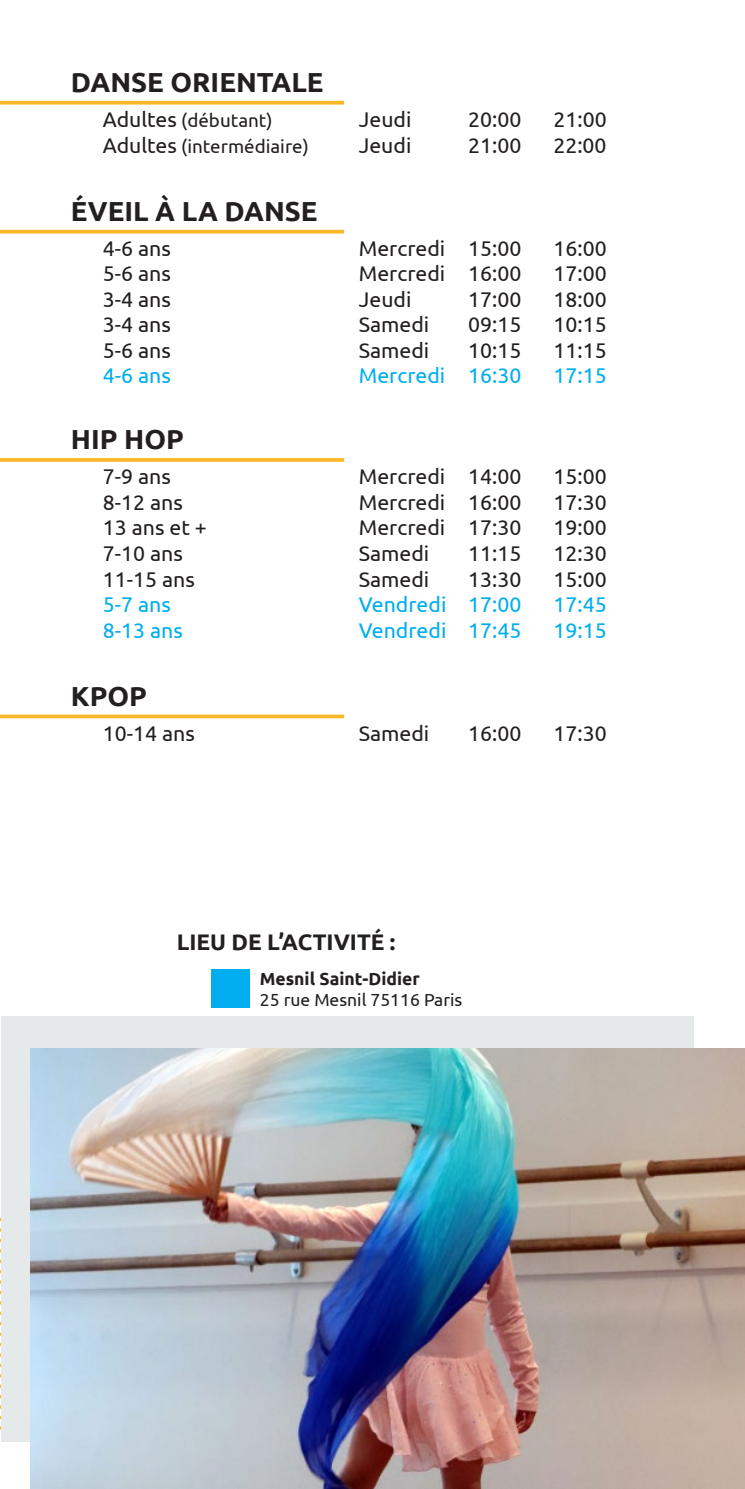
<style>
.page{position:relative;width:745px;height:1489px;background:#fff}
.page>*{position:absolute;margin:0;border:0;box-sizing:border-box;transform-origin:0 0}
.t1{font:700 27.5px "Ubuntu";color:#231f20}
.t2{font:700 22.5px "Ubuntu";color:#231f20}
.t3{font:21.25px "Ubuntu";color:#231f20}
.t4{font:21.25px "Ubuntu";color:#00aeef}
.t5{font:18.75px "Ubuntu";color:#231f20}
.t6{font:17.5px "Ubuntu";color:#231f20}
.t7{font:700 17.5px "Ubuntu";color:#231f20}
.s1{font-size:21.25px}
</style>
<div class="page">
<div style="left:1px;top:1016px;width:691px;height:426px;background:#e6e9ea"></div>
<svg style="left:0;top:101px;width:344px;height:4px"></svg>
<hr style="left:0;top:230px;width:344px;height:3px;background:#fcb828">
<img style="left:30px;top:1048px;width:714px;height:440px">
<div style="left:211px;top:969px;width:38px;height:38px;background:#00aeef"></div>
<svg style="left:0;top:458px;width:344px;height:4px"></svg>
<svg style="left:0;top:714px;width:344px;height:4px"></svg>
<p class="t1" style="left:71px;top:66px;width:254px">DANSE ORIENTALE</p>
<p class="t5" style="left:103px;top:109px;width:171px"><span class="s1">Adultes</span> (débutant)</p>
<p class="t3" style="left:358px;top:107px;width:54px">Jeudi</p>
<p class="t3" style="left:468px;top:107px;width:55px">20:00</p>
<p class="t3" style="left:553px;top:107px;width:55px">21:00</p>
<p class="t5" style="left:103px;top:135px;width:207px"><span class="s1">Adultes</span> (intermédiaire)</p>
<p class="t3" style="left:358px;top:132px;width:54px">Jeudi</p>
<p class="t3" style="left:468px;top:132px;width:55px">21:00</p>
<p class="t3" style="left:553px;top:132px;width:55px">22:00</p>
<p class="t1" style="left:71px;top:194px;width:248px">ÉVEIL À LA DANSE</p>
<p class="t3" style="left:103px;top:235px;width:70px">4-6 ans</p>
<p class="t3" style="left:358px;top:235px;width:164px">Mercredi 15:00</p>
<p class="t3" style="left:553px;top:235px;width:55px">16:00</p>
<p class="t3" style="left:103px;top:261px;width:70px">5-6 ans</p>
<p class="t3" style="left:358px;top:261px;width:164px">Mercredi 16:00</p>
<p class="t3" style="left:553px;top:261px;width:55px">17:00</p>
<p class="t3" style="left:103px;top:286px;width:70px">3-4 ans</p>
<p class="t3" style="left:358px;top:286px;width:54px">Jeudi</p>
<p class="t3" style="left:468px;top:286px;width:55px">17:00</p>
<p class="t3" style="left:553px;top:286px;width:55px">18:00</p>
<p class="t3" style="left:103px;top:312px;width:70px">3-4 ans</p>
<p class="t3" style="left:358px;top:312px;width:72px">Samedi</p>
<p class="t3" style="left:468px;top:312px;width:55px">09:15</p>
<p class="t3" style="left:553px;top:312px;width:55px">10:15</p>
<p class="t3" style="left:103px;top:337px;width:70px">5-6 ans</p>
<p class="t3" style="left:358px;top:337px;width:72px">Samedi</p>
<p class="t3" style="left:468px;top:337px;width:55px">10:15</p>
<p class="t3" style="left:553px;top:337px;width:55px">11:15</p>
<p class="t4" style="left:103px;top:363px;width:70px">4-6 ans</p>
<p class="t4" style="left:358px;top:363px;width:164px">Mercredi 16:30</p>
<p class="t4" style="left:553px;top:363px;width:55px">17:15</p>
<p class="t1" style="left:71px;top:423px;width:114px">HIP HOP</p>
<p class="t3" style="left:103px;top:464px;width:70px">7-9 ans</p>
<p class="t3" style="left:358px;top:464px;width:164px">Mercredi 14:00</p>
<p class="t3" style="left:553px;top:464px;width:55px">15:00</p>
<p class="t3" style="left:103px;top:489px;width:81px">8-12 ans</p>
<p class="t3" style="left:358px;top:489px;width:164px">Mercredi 16:00</p>
<p class="t3" style="left:553px;top:489px;width:55px">17:30</p>
<p class="t3" style="left:103px;top:515px;width:105px">13 ans et +</p>
<p class="t3" style="left:358px;top:515px;width:164px">Mercredi 17:30</p>
<p class="t3" style="left:553px;top:515px;width:55px">19:00</p>
<p class="t3" style="left:103px;top:540px;width:81px">7-10 ans</p>
<p class="t3" style="left:358px;top:540px;width:72px">Samedi</p>
<p class="t3" style="left:468px;top:540px;width:55px">11:15</p>
<p class="t3" style="left:553px;top:540px;width:55px">12:30</p>
<p class="t3" style="left:103px;top:566px;width:93px">11-15 ans</p>
<p class="t3" style="left:358px;top:566px;width:72px">Samedi</p>
<p class="t3" style="left:468px;top:566px;width:55px">13:30</p>
<p class="t3" style="left:553px;top:566px;width:55px">15:00</p>
<p class="t4" style="left:103px;top:591px;width:70px">5-7 ans</p>
<p class="t4" style="left:358px;top:591px;width:164px">Vendredi 17:00</p>
<p class="t4" style="left:553px;top:591px;width:55px">17:45</p>
<p class="t4" style="left:103px;top:617px;width:81px">8-13 ans</p>
<p class="t4" style="left:358px;top:617px;width:164px">Vendredi 17:45</p>
<p class="t4" style="left:553px;top:617px;width:55px">19:15</p>
<p class="t1" style="left:71px;top:679px;width:77px">KPOP</p>
<p class="t3" style="left:103px;top:720px;width:93px">10-14 ans</p>
<p class="t3" style="left:358px;top:720px;width:72px">Samedi</p>
<p class="t3" style="left:468px;top:720px;width:55px">16:00</p>
<p class="t3" style="left:553px;top:720px;width:55px">17:30</p>
<p class="t2" style="left:177px;top:928px;width:220px">LIEU DE L’ACTIVITÉ :</p>
<p class="t7" style="left:260px;top:967px;width:161px">Mesnil Saint-Didier</p>
<p class="t6" style="left:260px;top:988px;width:204px">25 rue Mesnil 75116 Paris</p>
</div>
